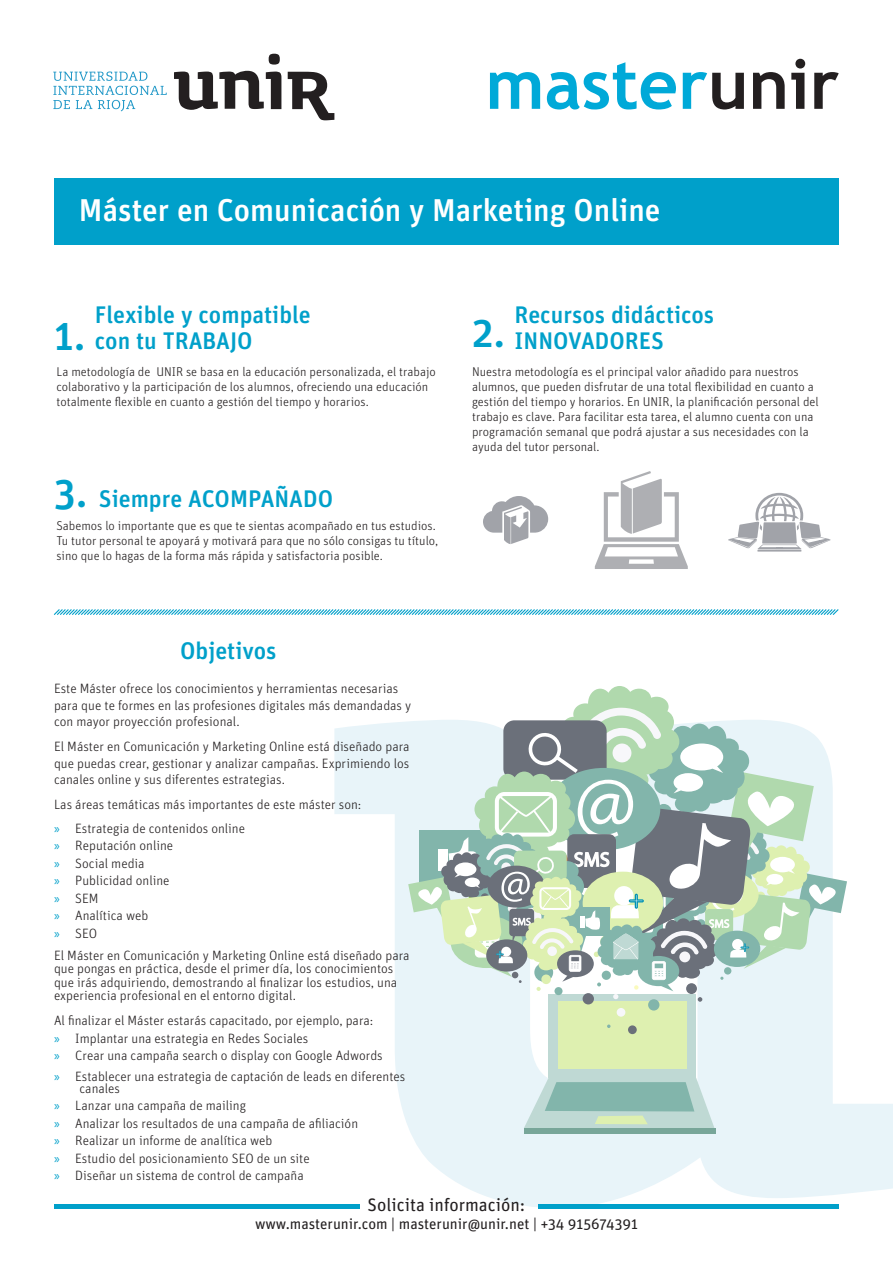
<style>
.page{position:relative;width:893px;height:1263px;background:#fff}
.page>*{position:absolute;margin:0;border:0;box-sizing:border-box;transform-origin:0 0}
.t1{font:700 69px "Trebuchet MS";color:#00a9d8}
.t2{font:500 42px "Unit OT";color:#00a0ca}
.t3{font:500 31.5px "Unit OT";color:#fff}
.t4{font:500 24px "Unit OT";color:#00a0ca}
.t5{font:18px "Unit OT";color:#231f20}
.t6{font:15px "Unit OT";color:#231f20}
.t7{font:300 13.5px/16.5px "Unit OT";color:#231f20}
.t8{font:300 12.75px/15px "Unit OT";color:#231f20}
.s1{color:#231f20}
.s2{font-family:"Myriad Pro";font-weight:400;color:#00a0ca}
</style>
<div class="page">
<svg style="left:334px;top:721px;width:559px;height:487px;fill:#e8f4f9"></svg>
<div style="left:54px;top:178px;width:785px;height:67px;background:#00a0ca"></div>
<svg style="left:53px;top:72px;width:114px;height:39px"></svg>
<svg style="left:269px;top:54px;width:11px;height:11px"></svg>
<svg style="left:174px;top:71px;width:107px;height:39px"></svg>
<svg style="left:288px;top:72px;width:46px;height:48px"></svg>
<div style="left:54px;top:1204px;width:305px;height:5px;background:#00a0ca"></div>
<div style="left:539px;top:1204px;width:300px;height:5px;background:#00a0ca"></div>
<svg style="left:595px;top:471px;width:93px;height:98px"></svg>
<svg style="left:483px;top:496px;width:65px;height:48px"></svg>
<svg style="left:728px;top:493px;width:103px;height:59px"></svg>
<svg style="left:53px;top:609px;width:786px;height:6px"></svg>
<div style="left:548px;top:994px;width:148px;height:84px;background:#bfd9d4"></div>
<div style="left:558px;top:1001px;width:128px;height:67px;background:#def0b0"></div>
<svg style="left:524px;top:1078px;width:191px;height:50px"></svg>
<div style="left:524px;top:1128px;width:191px;height:5px;background:#78a699"></div>
<div style="left:583px;top:993px;width:11px;height:11px;background:#6b707a;border-radius:50%"></div>
<div style="left:617px;top:1008px;width:8px;height:9px;background:#f7f7fa;border-radius:50%"></div>
<div style="left:648px;top:999px;width:11px;height:11px;background:#82b5ab;border-radius:50%"></div>
<svg style="left:408px;top:686px;width:439px;height:316px"></svg>
<svg style="left:607px;top:1024px;width:4px;height:4px"></svg>
<div style="left:628px;top:1025px;width:9px;height:9px;background:#6b707a;border-radius:50%"></div>
<h1 class="t1" style="left:485px;top:41px;width:355px">master<span class="s1">unir</span></h1>
<h3 class="t3" style="left:79px;top:190px;width:583px">Máster en Comunicación y Marketing Online</h3>
<p class="t4" style="left:95px;top:300px;width:217px">Flexible y compatible</p>
<p class="t2" style="left:54px;top:309px;width:33px">1.</p>
<p class="t4" style="left:95px;top:325px;width:159px">con tu TRABAJO</p>
<p class="t8" style="left:56px;top:364px;width:381px">La metodología de UNIR se basa en la educación personalizada, el trabajo colaborativo y la participación de los alumnos, ofreciendo una educación totalmente flexible en cuanto a gestión del tiempo y horarios.</p>
<p class="t2" style="left:54px;top:465px;width:35px">3.</p>
<p class="t4" style="left:99px;top:483px;width:236px">Siempre ACOMPAÑADO</p>
<p class="t8" style="left:56px;top:518px;width:383px">Sabemos lo importante que es que te sientas acompañado en tus estudios.<br>Tu tutor personal te apoyará y motivará para que no sólo consigas tu título, sino que lo hagas de la forma más rápida y satisfactoria posible.</p>
<p class="t4" style="left:180px;top:635px;width:98px">Objetivos</p>
<p class="t7" style="left:54px;top:680px;width:359px">Este Máster ofrece los conocimientos y herramientas necesarias para que te formes en las profesiones digitales más demandadas y con mayor proyección profesional.</p>
<p class="t7" style="left:54px;top:738px;width:357px;text-align:justify">El Máster en Comunicación y Marketing Online está diseñado para que puedas crear, gestionar y analizar campañas. Exprimiendo los canales online y sus diferentes estrategias.</p>
<p class="t7" style="left:54px;top:796px;width:309px">Las áreas temáticas más importantes de este máster son:</p>
<p class="t7" style="left:54px;top:820px;width:193px"><span class="s2">»</span> Estrategia de contenidos online</p>
<p class="t7" style="left:54px;top:837px;width:121px"><span class="s2">»</span> Reputación online</p>
<p class="t7" style="left:54px;top:855px;width:92px"><span class="s2">»</span> Social media</p>
<p class="t7" style="left:54px;top:872px;width:117px"><span class="s2">»</span> Publicidad online</p>
<p class="t7" style="left:54px;top:890px;width:46px"><span class="s2">»</span> SEM</p>
<p class="t7" style="left:54px;top:907px;width:96px"><span class="s2">»</span> Analítica web</p>
<p class="t7" style="left:54px;top:925px;width:45px"><span class="s2">»</span> SEO</p>
<p class="t7" style="left:54px;top:948px;width:357px;line-height:13.5px">El Máster en Comunicación y Marketing Online está diseñado para que pongas en práctica, desde el primer día, los conocimientos que irás adquiriendo, demostrando al finalizar los estudios, una experiencia profesional en el entorno digital.</p>
<p class="t7" style="left:54px;top:1012px;width:321px">Al finalizar el Máster estarás capacitado, por ejemplo, para:</p>
<p class="t7" style="left:54px;top:1030px;width:256px"><span class="s2">»</span> Implantar una estrategia en Redes Sociales</p>
<p class="t7" style="left:54px;top:1047px;width:330px"><span class="s2">»</span> Crear una campaña search o display con Google Adwords</p>
<p class="t7" style="left:80px;top:1070px;width:327px;line-height:12px;text-indent:-26px"><span class="s2">»</span> Establecer una estrategia de captación de leads en diferentes canales</p>
<p class="t7" style="left:54px;top:1097px;width:194px"><span class="s2">»</span> Lanzar una campaña de mailing</p>
<p class="t7" style="left:54px;top:1115px;width:306px"><span class="s2">»</span> Analizar los resultados de una campaña de afiliación</p>
<p class="t7" style="left:54px;top:1132px;width:220px"><span class="s2">»</span> Realizar un informe de analítica web</p>
<p class="t7" style="left:54px;top:1150px;width:257px"><span class="s2">»</span> Estudio del posicionamiento SEO de un site</p>
<p class="t7" style="left:54px;top:1167px;width:251px"><span class="s2">»</span> Diseñar un sistema de control de campaña</p>
<p class="t4" style="left:515px;top:300px;width:201px">Recursos didácticos</p>
<p class="t2" style="left:472px;top:306px;width:35px">2.</p>
<p class="t4" style="left:515px;top:325px;width:151px">INNOVADORES</p>
<p class="t8" style="left:472px;top:364px;width:348px">Nuestra metodología es el principal valor añadido para nuestros alumnos, que pueden disfrutar de una total flexibilidad en cuanto a gestión del tiempo y horarios. En UNIR, la planificación personal del trabajo es clave. Para facilitar esta tarea, el alumno cuenta con una programación semanal que podrá ajustar a sus necesidades con la ayuda del tutor personal.</p>
<h3 class="t5" style="left:368px;top:1194px;width:159px">Solicita información:</h3>
<p class="t6" style="left:255px;top:1215px;width:384px">www.masterunir.com | masterunir@unir.net | +34 915674391</p>
</div>
